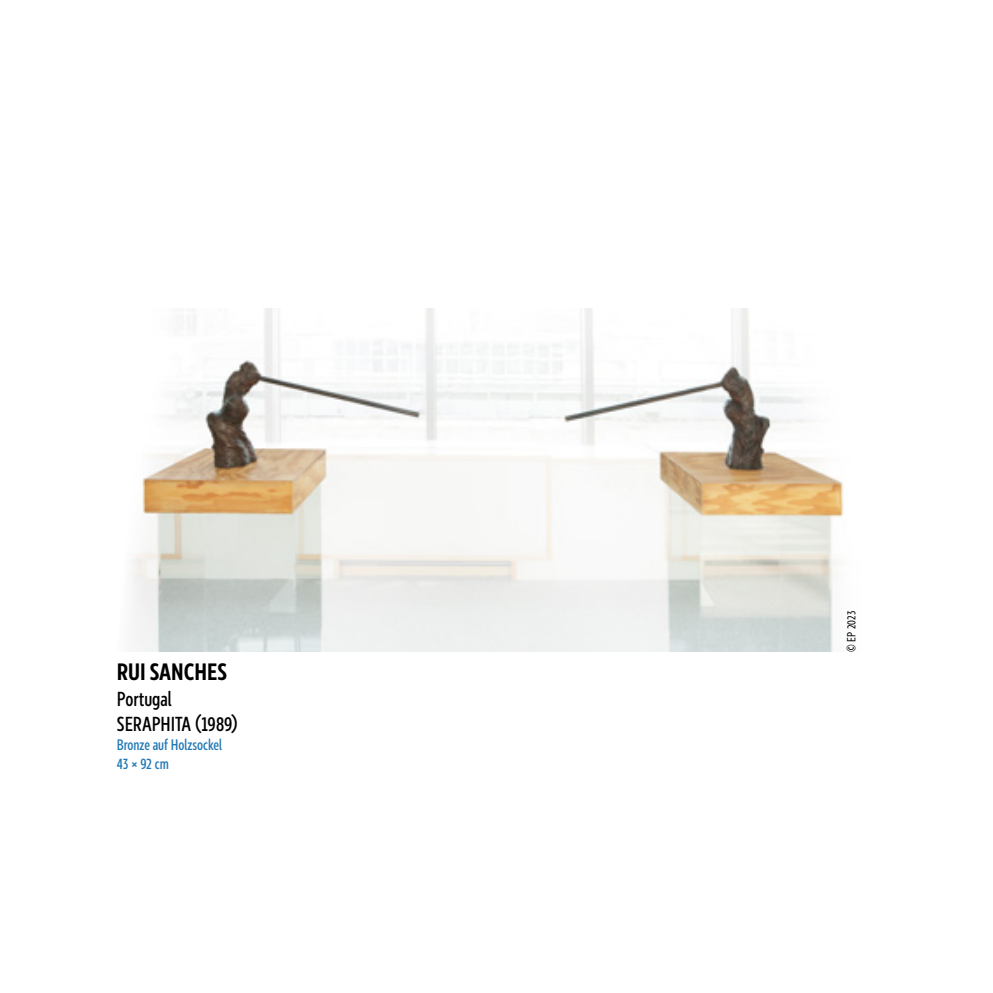
<style>
.page{position:relative;width:993px;height:993px;background:#fff}
.page>*{position:absolute;margin:0;border:0;box-sizing:border-box;transform-origin:0 0}
.t1{font:700 24.5px "Europea Narrow";color:#000}
.t2{font:500 21px/25.2px "Europea Narrow";color:#000}
.t3{font:500 15.75px/18.9px "Europea Narrow";color:#2178b5}
.t4{font:12.25px "Europea Narrow";letter-spacing:.015em;color:#000}
</style>
<div class="page">
<img style="left:132px;top:308px;width:712px;height:343px">
<h1 class="t1" style="left:117px;top:653px;width:112px">RUI SANCHES</h1>
<h2 class="t2" style="left:117px;top:684px;width:122px">Portugal<br>SERAPHITA (1989)</h2>
<p class="t3" style="left:117px;top:733px;width:107px">Bronze auf Holzsockel<br>43 × 92 cm</p>
<p class="t4" style="left:842px;top:651px;width:42px;rotate:-90deg">© EP 2023</p>
</div>
